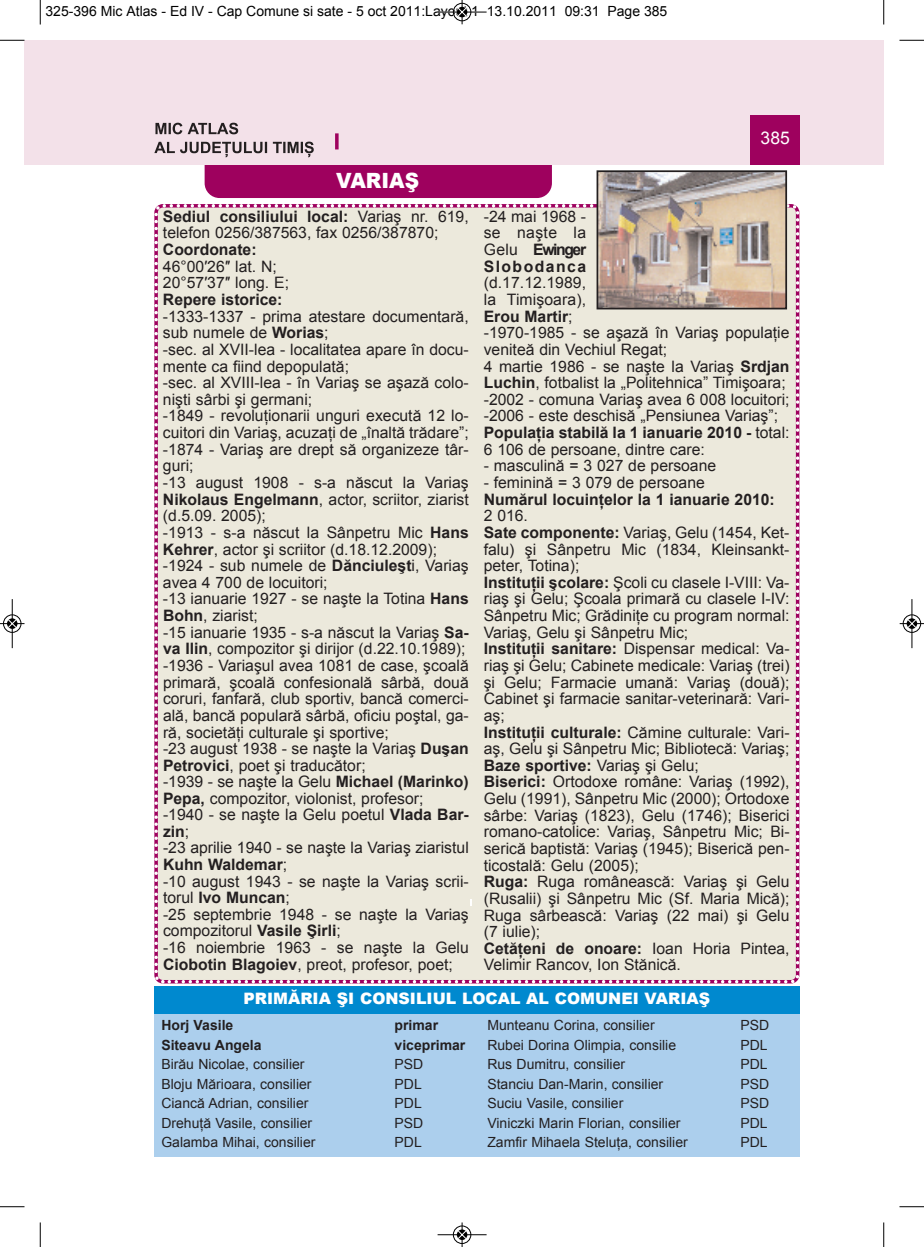
<style>
.page{position:relative;width:924px;height:1247px;background:#fff}
.page>*{position:absolute;margin:0;border:0;box-sizing:border-box;transform-origin:0 0}
.t1{font:900 21px "Arial";color:#fff;scale:.95 1}
.t2{font:17.5px "Arial";color:#fff}
.t3{font:15.75px/16.6px "Arial";color:#231f20}
.t4{font:700 15.75px "Arial";color:#231f20}
.t5{font:900 15.75px "Arial";color:#fff}
.t6{font:14px "Arial";color:#231f20}
.t7{font:14px "Arial";color:#000}
.t8{font:700 14px "Arial";color:#231f20}
.s1{font-weight:700}
</style>
<div class="page">
<div style="left:205px;top:135px;width:347px;height:63px;background:#9e015e;border-radius:15px"></div>
<div style="left:40px;top:40px;width:844px;height:124px;background:#f3e1e9"></div>
<div style="left:750px;top:115px;width:50px;height:49px;background:#9e015e"></div>
<svg style="left:335px;top:133px;width:4px;height:16px"></svg>
<div style="left:24px;top:40px;width:16px;height:124px;background:#f3e1e9"></div>
<svg style="left:155px;top:123px;width:83px;height:11px"></svg>
<svg style="left:154px;top:142px;width:160px;height:15px"></svg>
<div style="left:154px;top:201px;width:646px;height:783px;background:#ece9dc"></div>
<svg style="left:161px;top:979px;width:4px;height:4px"></svg>
<div style="left:154px;top:1013px;width:645px;height:143px;background:#accfed"></div>
<div style="left:154px;top:986px;width:645px;height:27px;background:#0089cf"></div>
<img style="left:599px;top:173px;width:185px;height:133px">
<div style="left:596px;top:170px;width:191px;height:139px;border:2px solid #231f20"></div>
<svg style="left:40px;top:0;width:1px;height:24px"></svg>
<svg style="left:0;top:40px;width:24px;height:1px"></svg>
<svg style="left:883px;top:0;width:1px;height:24px"></svg>
<svg style="left:899px;top:40px;width:25px;height:1px"></svg>
<svg style="left:40px;top:1222px;width:1px;height:24px"></svg>
<svg style="left:0;top:1206px;width:24px;height:1px"></svg>
<svg style="left:883px;top:1222px;width:1px;height:24px"></svg>
<svg style="left:899px;top:1206px;width:25px;height:1px"></svg>
<hr style="left:438px;top:12px;width:48px;height:1px;background:#000">
<div style="left:453px;top:3px;width:18px;height:18px;border:1px solid #000;border-radius:50%"></div>
<svg style="left:458px;top:0;width:8px;height:24px"></svg>
<hr style="left:438px;top:1234px;width:48px;height:1px;background:#000">
<div style="left:453px;top:1225px;width:18px;height:18px;border:1px solid #000;border-radius:50%"></div>
<svg style="left:458px;top:1222px;width:8px;height:24px"></svg>
<div style="left:3px;top:614px;width:19px;height:19px;border:1px solid #fff;border-radius:50%"></div>
<hr style="left:12px;top:599px;width:1px;height:49px;background:#000">
<div style="left:3px;top:614px;width:18px;height:18px;border:1px solid #000;border-radius:50%"></div>
<svg style="left:0;top:619px;width:24px;height:9px"></svg>
<div style="left:902px;top:614px;width:19px;height:19px;border:1px solid #fff;border-radius:50%"></div>
<hr style="left:911px;top:599px;width:1px;height:49px;background:#000">
<div style="left:903px;top:614px;width:18px;height:18px;border:1px solid #000;border-radius:50%"></div>
<svg style="left:900px;top:619px;width:24px;height:9px"></svg>
<p class="t7" style="left:46px;top:3px;width:623px">325-396 Mic Atlas - Ed IV - Cap Comune si sate - 5 oct 2011:Layout 1 13.10.2011 09:31 Page 385</p>
<p class="t2" style="left:760px;top:128px;width:31px">385</p>
<h1 class="t1" style="left:336px;top:165px;width:89px">VARIAŞ</h1>
<p class="t3" style="left:163px;top:208px;width:307px"><span class="s1">Sediul consiliului local:</span> Variaş nr. 619, telefon 0256/387563, fax 0256/387870;</p>
<p class="t4" style="left:163px;top:241px;width:95px">Coordonate:</p>
<p class="t3" style="left:163px;top:258px;width:128px">46°00′26″ lat. N;<br>20°57′37″ long. E;</p>
<p class="t4" style="left:163px;top:291px;width:121px">Repere istorice:</p>
<p class="t3" style="left:163px;top:308px;width:307px">-1333-1337 - prima atestare documentară, sub numele de <span class="s1">Worias</span>;<br>-sec. al XVII-lea - localitatea apare în docu&shy;mente ca fiind depopulată;<br>-sec. al XVIII-lea - în Variaş se aşază colo&shy;nişti sârbi şi germani;<br>-1849 - revoluţionarii unguri execută 12 lo&shy;cuitori din Variaş, acuzaţi de „înaltă trădare”; -1874 - Variaş are drept să organizeze târ&shy;guri;<br>-13 august 1908 - s-a născut la Variaş <span class="s1">Nikolaus Engelmann</span>, actor, scriitor, ziarist (d.5.09. 2005);<br>-1913 - s-a născut la Sânpetru Mic <span class="s1">Hans Kehrer</span>, actor şi scriitor (d.18.12.2009); -1924 - sub numele de <span class="s1">Dănciuleşt</span>i, Variaş avea 4 700 de locuitori;<br>-13 ianuarie 1927 - se naşte la Totina <span class="s1">Hans Bohn</span>, ziarist;<br>-15 ianuarie 1935 - s-a născut la Variaş <span class="s1">Sa&shy;va Ilin</span>, compozitor şi dirijor (d.22.10.1989); -1936 - Variaşul avea 1081 de case, şcoală primară, şcoală confesională sârbă, două coruri, fanfară, club sportiv, bancă comerci&shy;ală, bancă populară sârbă, oficiu poştal, ga&shy;ră, societăţi culturale şi sportive;<br>-23 august 1938 - se naşte la Variaş <span class="s1">Duşan Petrovici</span>, poet şi traducător;<br>-1939 - se naşte la Gelu <span class="s1">Michael (Marinko)<br>Pepa,</span> compozitor, violonist, profesor;<br>-1940 - se naşte la Gelu poetul <span class="s1">Vlada Bar&shy;zin</span>;<br>-23 aprilie 1940 - se naşte la Variaş ziaristul <span class="s1">Kuhn Waldemar</span>;<br>-10 august 1943 - se naşte la Variaş scrii&shy;torul <span class="s1">Ivo Muncan</span>;<br>-25 septembrie 1948 - se naşte la Variaş compozitorul <span class="s1">Vasile Şirli</span>;<br>-16 noiembrie 1963 - se naşte la Gelu <span class="s1">Ciobotin Blagoiev</span>, preot, profesor, poet;</p>
<p class="t3" style="left:484px;top:208px;width:104px;text-align:justify">-24 mai 1968 - se naşte la Gelu <span class="s1">Ewinger Slobodanca</span></p>
<p class="t3" style="left:484px;top:274px;width:307px">(d.17.12.1989,<br>la Timişoara),<br><span class="s1">Erou Martir</span>;<br>-1970-1985 - se aşază în Variaş populaţie veniteă din Vechiul Regat;<br>4 martie 1986 - se naşte la Variaş <span class="s1">Srdjan<br>Luchin</span>, fotbalist la „Politehnica” Timişoara; -2002 - comuna Variaş avea 6 008 locuitori; -2006 - este deschisă „Pensiunea Variaş”;<br><span class="s1">Populaţia stabilă la 1 ianuarie 2010 -</span> total:<br>6 106 de persoane, dintre care:</p>
<p class="t3" style="left:484px;top:457px;width:234px">- masculină = 3 027 de persoane</p>
<p class="t3" style="left:484px;top:474px;width:223px">- feminină = 3 079 de persoane</p>
<p class="t4" style="left:484px;top:490px;width:293px">Numărul locuinţelor la 1 ianuarie 2010:</p>
<p class="t3" style="left:484px;top:507px;width:307px">2 016.<br><span class="s1">Sate componente:</span> Variaş, Gelu (1454, Ket&shy;falu) şi Sânpetru Mic (1834, Kleinsankt&shy;peter, Totina);<br><span class="s1">Instituţii şcolare:</span> Şcoli cu clasele I-VIII: Va&shy;riaş şi Gelu; Şcoala primară cu clasele I-IV:<br>Sânpetru Mic; Grădiniţe cu program normal:<br>Variaş, Gelu şi Sânpetru Mic;<br><span class="s1">Instituţii sanitare:</span> Dispensar medical: Va&shy;riaş şi Gelu; Cabinete medicale: Variaş (trei) şi Gelu; Farmacie umană: Variaş (două); Cabinet şi farmacie sanitar-veterinară: Vari&shy;aş;<br><span class="s1">Instituţii culturale:</span> Cămine culturale: Vari&shy;aş, Gelu şi Sânpetru Mic; Bibliotecă: Variaş; <span class="s1">Baze sportive:</span> Variaş şi Gelu;<br><span class="s1">Biserici:</span> Ortodoxe române: Variaş (1992), Gelu (1991), Sânpetru Mic (2000); Ortodoxe sârbe: Variaş (1823), Gelu (1746); Biserici romano-catolice: Variaş, Sânpetru Mic; Bi&shy;serică baptistă: Variaş (1945); Biserică pen&shy;ticostală: Gelu (2005);<br><span class="s1">Ruga:</span> Ruga românească: Variaş şi Gelu (Rusalii) şi Sânpetru Mic (Sf. Maria Mică); Ruga sârbească: Variaş (22 mai) şi Gelu (7 iulie);<br><span class="s1">Cetăţeni de onoare:</span> Ioan Horia Pintea, Velimir Rancov, Ion Stănică.</p>
<p class="t5" style="left:243px;top:986px;width:468px">PRIMĂRIA ŞI CONSILIUL LOCAL AL COMUNEI VARIAŞ</p>
<p class="t8" style="left:161px;top:1017px;width:73px">Horj Vasile</p>
<p class="t8" style="left:394px;top:1017px;width:45px">primar</p>
<p class="t8" style="left:161px;top:1037px;width:102px">Siteavu Angela</p>
<p class="t8" style="left:394px;top:1037px;width:72px">viceprimar</p>
<p class="t6" style="left:161px;top:1056px;width:145px">Birău Nicolae, consilier</p>
<p class="t6" style="left:394px;top:1056px;width:30px">PSD</p>
<p class="t6" style="left:161px;top:1075px;width:152px">Bloju Mărioara, consilier</p>
<p class="t6" style="left:395px;top:1075px;width:29px">PDL</p>
<p class="t6" style="left:161px;top:1095px;width:149px">Ciancă Adrian, consilier</p>
<p class="t6" style="left:395px;top:1095px;width:29px">PDL</p>
<p class="t6" style="left:161px;top:1114px;width:152px">Drehuţă Vasile, consilier</p>
<p class="t6" style="left:395px;top:1114px;width:30px">PSD</p>
<p class="t6" style="left:161px;top:1134px;width:156px">Galamba Mihai, consilier</p>
<p class="t6" style="left:395px;top:1134px;width:29px">PDL</p>
<p class="t6" style="left:487px;top:1017px;width:169px">Munteanu Corina, consilier</p>
<p class="t6" style="left:740px;top:1017px;width:30px">PSD</p>
<p class="t6" style="left:487px;top:1037px;width:190px">Rubei Dorina Olimpia, consilie</p>
<p class="t6" style="left:740px;top:1037px;width:29px">PDL</p>
<p class="t6" style="left:487px;top:1056px;width:139px">Rus Dumitru, consilier</p>
<p class="t6" style="left:740px;top:1056px;width:29px">PDL</p>
<p class="t6" style="left:487px;top:1075px;width:177px">Stanciu Dan-Marin, consilier</p>
<p class="t6" style="left:740px;top:1075px;width:30px">PSD</p>
<p class="t6" style="left:487px;top:1095px;width:137px">Suciu Vasile, consilier</p>
<p class="t6" style="left:740px;top:1095px;width:30px">PSD</p>
<p class="t6" style="left:487px;top:1114px;width:195px">Viniczki Marin Florian, consilier</p>
<p class="t6" style="left:740px;top:1114px;width:29px">PDL</p>
<p class="t6" style="left:487px;top:1134px;width:202px">Zamfir Mihaela Steluţa, consilier</p>
<p class="t6" style="left:740px;top:1134px;width:29px">PDL</p>
</div>
